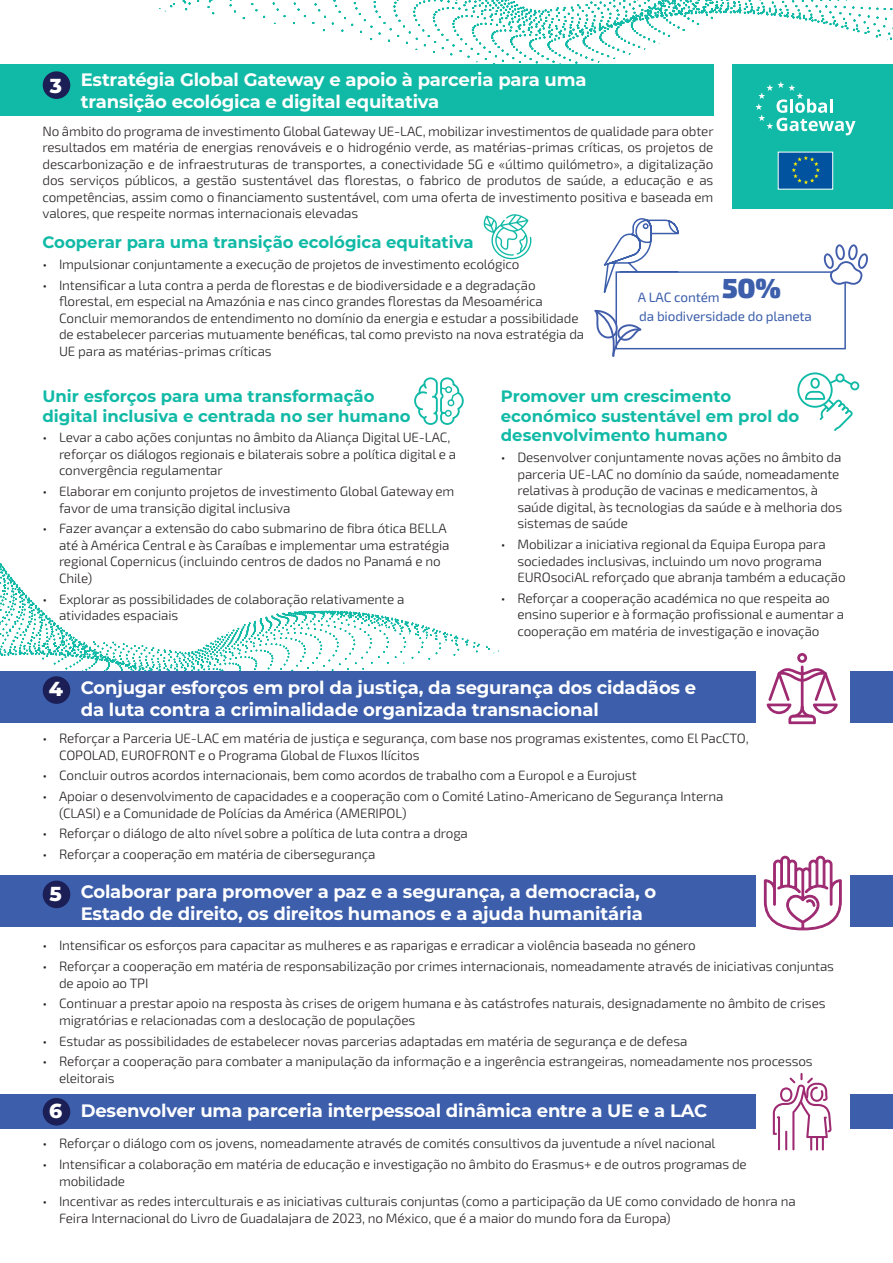
<style>
.page{position:relative;width:893px;height:1263px;background:#fff}
.page>*{position:absolute;margin:0;border:0;box-sizing:border-box;transform-origin:0 0}
.Body{font:900 27.6px "Exo 2";color:#3c5eab}
.T1{font:800 20.25px "Montserrat";color:#fff}
.T2{font:700 18px/21.6px "Montserrat";letter-spacing:-.01em;color:#fff}
.Tsm{font:700 16.5px/19.8px "Montserrat";color:#11baa6}
.Body-2{font:300 13.5px/16.5px "Exo 2";letter-spacing:-.01em;color:#231f20}
.Body-3{font:13.5px "Exo 2";letter-spacing:-.01em;color:#3c5eab}
</style>
<div class="page">
<svg style="left:0;top:563px;width:499px;height:108px"></svg>
<div style="left:615px;top:271px;width:231px;height:78px;background:#fff;border:2px solid #3c5eab"></div>
<svg style="left:159px;top:0;width:734px;height:67px"></svg>
<svg style="left:414px;top:377px;width:50px;height:48px"></svg>
<svg style="left:797px;top:372px;width:62px;height:59px"></svg>
<div style="left:0;top:671px;width:755px;height:51px;background:#3c5eab"></div>
<div style="left:0;top:875px;width:755px;height:51px;background:#3c5eab"></div>
<div style="left:0;top:1094px;width:755px;height:34px;background:#3c5eab"></div>
<div style="left:850px;top:1094px;width:43px;height:34px;background:#3c5eab"></div>
<div style="left:850px;top:671px;width:43px;height:51px;background:#3c5eab"></div>
<div style="left:850px;top:875px;width:43px;height:51px;background:#3c5eab"></div>
<div style="left:43px;top:676px;width:27px;height:28px;background:#1b1f56;border-radius:50%"></div>
<div style="left:43px;top:880px;width:27px;height:28px;background:#1b1f56;border-radius:50%"></div>
<div style="left:43px;top:1098px;width:27px;height:27px;background:#1b1f56;border-radius:50%"></div>
<svg style="left:767px;top:653px;width:71px;height:71px"></svg>
<svg style="left:763px;top:855px;width:79px;height:76px"></svg>
<div style="left:0;top:65px;width:713px;height:51px;background:#11baa6"></div>
<div style="left:43px;top:71px;width:27px;height:28px;background:#1b1f56;border-radius:50%"></div>
<svg style="left:483px;top:214px;width:49px;height:45px"></svg>
<div style="left:732px;top:64px;width:161px;height:144px;background:#11baa6"></div>
<svg style="left:755px;top:81px;width:100px;height:54px"></svg>
<div style="left:778px;top:152px;width:55px;height:37px;background:#0153a0"></div>
<svg style="left:792px;top:156px;width:28px;height:28px"></svg>
<svg style="left:594px;top:218px;width:86px;height:139px"></svg>
<svg style="left:824px;top:244px;width:44px;height:42px"></svg>
<svg style="left:773px;top:1073px;width:59px;height:77px"></svg>
<p class="T2" style="left:81px;top:68px;width:507px">Estratégia Global Gateway e apoio à parceria para uma transição ecológica e digital equitativa</p>
<p class="Body-2" style="left:43px;top:122px;width:673px;text-align:justify">No âmbito do programa de investimento Global Gateway UE-LAC, mobilizar investimentos de qualidade para obter resultados em matéria de energias renováveis e o hidrogénio verde, as matérias-primas críticas, os projetos de descarbonização e de infraestruturas de transportes, a conectividade 5G e «último quilómetro», a digitalização dos serviços públicos, a gestão sustentável das florestas, o fabrico de produtos de saúde, a educação e as competências, assim como o financiamento sustentável, com uma oferta de investimento positiva e baseada em valores, que respeite normas internacionais elevadas</p>
<p class="Tsm" style="left:43px;top:232px;width:432px">Cooperar para uma transição ecológica equitativa</p>
<p class="Body-2" style="left:43px;top:256px;width:478px">• Impulsionar conjuntamente a execução de projetos de investimento ecológico</p>
<p class="Body-2" style="left:59px;top:276px;width:527px;text-indent:-16px">• Intensificar a luta contra a perda de florestas e de biodiversidade e a degradação florestal, em especial na Amazónia e nas cinco grandes florestas da Mesoamérica Concluir memorandos de entendimento no domínio da energia e estudar a possibilidade de estabelecer parcerias mutuamente benéficas, tal como previsto na nova estratégia da UE para as matérias-primas críticas</p>
<p class="T1" style="left:50px;top:71px;width:14px">3</p>
<p class="Body" style="left:722px;top:266px;width:60px">50%</p>
<p class="Body-3" style="left:639px;top:307px;width:174px">da biodiversidade do planeta</p>
<p class="Body-3" style="left:638px;top:288px;width:83px">A LAC contém</p>
<p class="Tsm" style="left:43px;top:385px;width:370px">Unir esforços para uma transformação digital inclusiva e centrada no ser humano</p>
<p class="Body-2" style="left:59px;top:429px;width:399px;text-indent:-16px">• Levar a cabo ações conjuntas no âmbito da Aliança Digital UE-LAC, reforçar os diálogos regionais e bilaterais sobre a política digital e a convergência regulamentar</p>
<p class="Body-2" style="left:59px;top:483px;width:397px;text-indent:-16px">• Elaborar em conjunto projetos de investimento Global Gateway em favor de uma transição digital inclusiva</p>
<p class="Body-2" style="left:59px;top:520px;width:392px;text-indent:-16px">• Fazer avançar a extensão do cabo submarino de fibra ótica BELLA até à América Central e às Caraíbas e implementar uma estratégia regional Copernicus (incluindo centros de dados no Panamá e no Chile)</p>
<p class="Body-2" style="left:59px;top:590px;width:347px;text-indent:-16px">• Explorar as possibilidades de colaboração relativamente a atividades espaciais</p>
<p class="Tsm" style="left:501px;top:385px;width:300px">Promover um crescimento económico sustentável em prol do desenvolvimento humano</p>
<p class="Body-2" style="left:517px;top:449px;width:326px;text-indent:-16px">• Desenvolver conjuntamente novas ações no âmbito da parceria UE-LAC no domínio da saúde, nomeadamente relativas à produção de vacinas e medicamentos, à saúde digital, às tecnologias da saúde e à melhoria dos sistemas de saúde</p>
<p class="Body-2" style="left:517px;top:536px;width:330px;text-indent:-16px">• Mobilizar a iniciativa regional da Equipa Europa para sociedades inclusivas, incluindo um novo programa<br>EUROsociAL reforçado que abranja também a educação</p>
<p class="Body-2" style="left:517px;top:589px;width:328px;text-indent:-16px">• Reforçar a cooperação académica no que respeita ao ensino superior e à formação profissional e aumentar a cooperação em matéria de investigação e inovação</p>
<p class="T1" style="left:49px;top:674px;width:16px">4</p>
<p class="T2" style="left:81px;top:676px;width:617px">Conjugar esforços em prol da justiça, da segurança dos cidadãos e da luta contra a criminalidade organizada transnacional</p>
<p class="Body-2" style="left:59px;top:730px;width:691px;text-indent:-17px">• Reforçar a Parceria UE-LAC em matéria de justiça e segurança, com base nos programas existentes, como El PacCTO,<br>COPOLAD, EUROFRONT e o Programa Global de Fluxos Ilícitos</p>
<p class="Body-2" style="left:43px;top:767px;width:596px">• Concluir outros acordos internacionais, bem como acordos de trabalho com a Europol e a Eurojust</p>
<p class="Body-2" style="left:59px;top:788px;width:666px;text-indent:-17px">• Apoiar o desenvolvimento de capacidades e a cooperação com o Comité Latino-Americano de Segurança Interna (CLASI) e a Comunidade de Polícias da América (AMERIPOL)</p>
<p class="Body-2" style="left:43px;top:825px;width:427px">• Reforçar o diálogo de alto nível sobre a política de luta contra a droga</p>
<p class="Body-2" style="left:43px;top:846px;width:335px">• Reforçar a cooperação em matéria de cibersegurança</p>
<p class="T1" style="left:50px;top:879px;width:14px">5</p>
<p class="T2" style="left:81px;top:880px;width:577px">Colaborar para promover a paz e a segurança, a democracia, o<br>Estado de direito, os direitos humanos e a ajuda humanitária</p>
<p class="Body-2" style="left:43px;top:937px;width:655px">• Intensificar os esforços para capacitar as mulheres e as raparigas e erradicar a violência baseada no género</p>
<p class="Body-2" style="left:59px;top:958px;width:777px;text-indent:-17px">• Reforçar a cooperação em matéria de responsabilização por crimes internacionais, nomeadamente através de iniciativas conjuntas de apoio ao TPI</p>
<p class="Body-2" style="left:59px;top:995px;width:768px;text-indent:-17px">• Continuar a prestar apoio na resposta às crises de origem humana e às catástrofes naturais, designadamente no âmbito de crises migratórias e relacionadas com a deslocação de populações</p>
<p class="Body-2" style="left:43px;top:1032px;width:646px">• Estudar as possibilidades de estabelecer novas parcerias adaptadas em matéria de segurança e de defesa</p>
<p class="Body-2" style="left:59px;top:1053px;width:755px;text-indent:-17px">• Reforçar a cooperação para combater a manipulação da informação e a ingerência estrangeiras, nomeadamente nos processos eleitorais</p>
<p class="T1" style="left:49px;top:1096px;width:15px">6</p>
<p class="T2" style="left:81px;top:1099px;width:628px">Desenvolver uma parceria interpessoal dinâmica entre a UE e a LAC</p>
<p class="Body-2" style="left:43px;top:1135px;width:674px">• Reforçar o diálogo com os jovens, nomeadamente através de comités consultivos da juventude a nível nacional</p>
<p class="Body-2" style="left:59px;top:1156px;width:689px;text-indent:-17px">• Intensificar a colaboração em matéria de educação e investigação no âmbito do Erasmus+ e de outros programas de mobilidade</p>
<p class="Body-2" style="left:59px;top:1193px;width:738px;text-indent:-17px">• Incentivar as redes interculturais e as iniciativas culturais conjuntas (como a participação da UE como convidado de honra na<br>Feira Internacional do Livro de Guadalajara de 2023, no México, que é a maior do mundo fora da Europa)</p>
</div>
